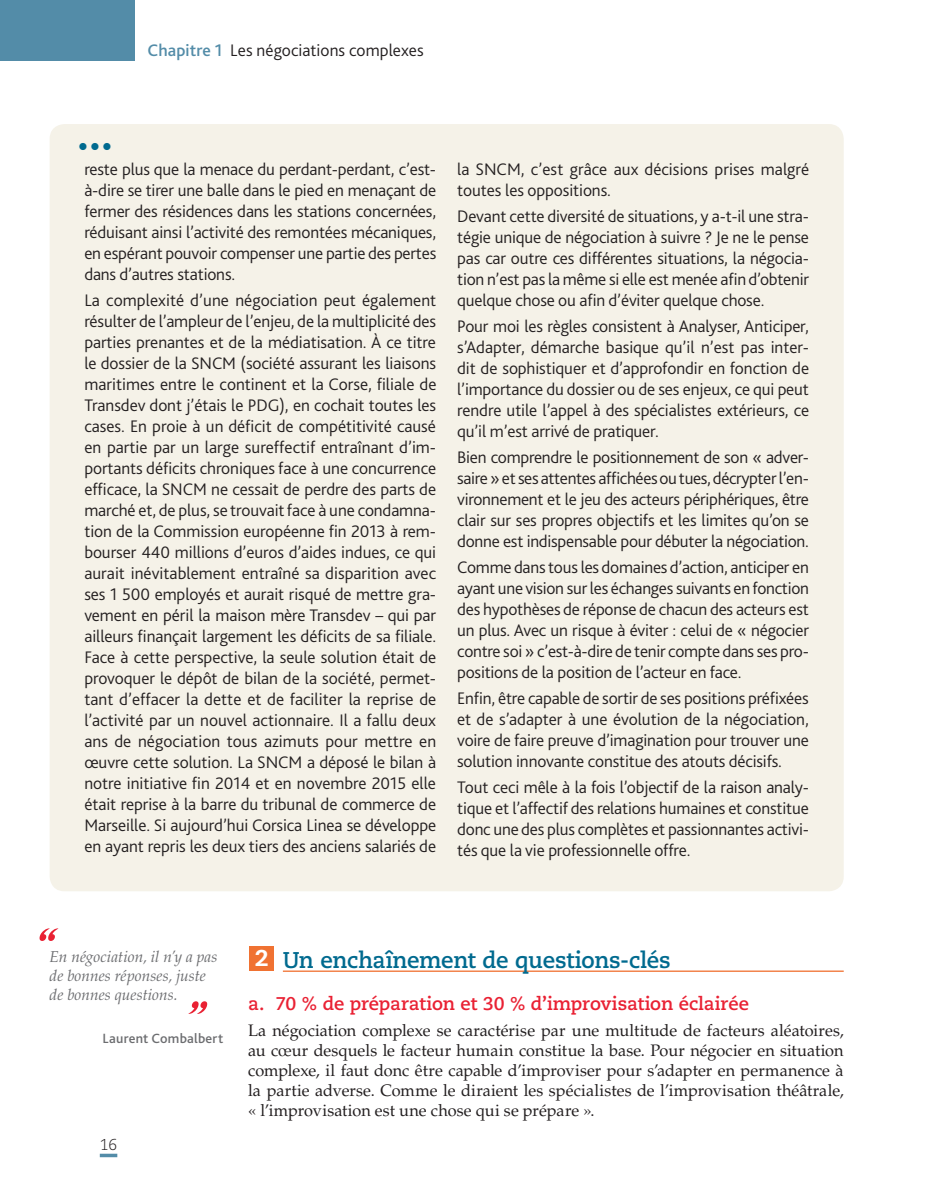
<style>
.page{position:relative;width:943px;height:1191px;background:#fff}
.page>*{position:absolute;margin:0;border:0;box-sizing:border-box;transform-origin:0 0}
.t1{font:700 22.75px "Caecilia LT Std";letter-spacing:-.015em;color:#006a8f}
.t2{font:800 22.75px "Caecilia LT Std";color:#fff}
.t3{font:700 18.38px "Caecilia LT Std";letter-spacing:-.005em;color:#e92133}
.parole_d_expert_text{font:300 17.5px/21px "Bliss 2";letter-spacing:-.01em;color:#231f20;text-align:justify}
.Para_courant{font:16.62px/20.1px "Palatino LT Std";letter-spacing:.005em;color:#231f20;text-align:justify}
.t4{font:italic 15.75px/19.2px "Palatino LT Std";letter-spacing:.005em;color:#6c6d70}
.t5{font:300 15.75px "Caecilia LT Std";color:#231f20}
.t6{font:500 14px "Bliss 2";letter-spacing:.015em;color:#6c6d70}
.t7{font:12.25px "Wingdings";color:#006a8f}
.s1{font-weight:500;color:#538ca8}
</style>
<div class="page">
<div style="left:0;top:0;width:134px;height:61px;background:#538ca8"></div>
<svg style="left:100px;top:1153px;width:17px;height:4px"></svg>
<div style="left:50px;top:124px;width:793px;height:767px;background:#f5f2e8;border-radius:15px"></div>
<hr style="left:283px;top:970px;width:560px;height:1px;background:#f07232">
<div style="left:249px;top:946px;width:25px;height:24px;background:#f07232"></div>
<svg style="left:40px;top:928px;width:18px;height:13px"></svg>
<svg style="left:188px;top:1001px;width:19px;height:13px"></svg>
<p class="parole_d_expert_text" style="left:148px;top:39px;width:277px"><span class="s1">Chapitre 1</span> Les négociations complexes</p>
<p class="t7" style="left:78px;top:140px;width:35px">●●●</p>
<p class="parole_d_expert_text" style="left:84px;top:158px;width:353px">reste plus que la menace du perdant-perdant, c’est&shy;à-dire se tirer une balle dans le pied en menaçant de fermer des résidences dans les stations concernées, réduisant ainsi l’activité des remontées mécaniques, en espérant pouvoir compenser une partie des pertes dans d’autres stations.</p>
<p class="parole_d_expert_text" style="left:84px;top:289px;width:353px">La complexité d’une négociation peut également résulter de l’ampleur de l’enjeu, de la multiplicité des parties prenantes et de la médiatisation. À ce titre le dossier de la SNCM (société assurant les liaisons maritimes entre le continent et la Corse, filiale de Transdev dont j’étais le PDG), en cochait toutes les cases. En proie à un déficit de compétitivité causé en partie par un large sureffectif entraînant d’im&shy;portants déficits chroniques face à une concurrence efficace, la SNCM ne cessait de perdre des parts de marché et, de plus, se trouvait face à une condamna&shy;tion de la Commission européenne fin 2013 à rem&shy;bourser 440 millions d’euros d’aides indues, ce qui aurait inévitablement entraîné sa disparition avec ses 1 500 employés et aurait risqué de mettre gra&shy;vement en péril la maison mère Transdev – qui par ailleurs finançait largement les déficits de sa filiale.<br>Face à cette perspective, la seule solution était de provoquer le dépôt de bilan de la société, permet&shy;tant d’effacer la dette et de faciliter la reprise de l’activité par un nouvel actionnaire. Il a fallu deux ans de négociation tous azimuts pour mettre en œuvre cette solution. La SNCM a déposé le bilan à notre initiative fin 2014 et en novembre 2015 elle était reprise à la barre du tribunal de commerce de Marseille. Si aujourd’hui Corsica Linea se développe en ayant repris les deux tiers des anciens salariés de</p>
<p class="parole_d_expert_text" style="left:457px;top:158px;width:353px">la SNCM, c’est grâce aux décisions prises malgré toutes les oppositions.</p>
<p class="parole_d_expert_text" style="left:457px;top:205px;width:353px">Devant cette diversité de situations, y a-t-il une stra&shy;tégie unique de négociation à suivre ? Je ne le pense pas car outre ces différentes situations, la négocia&shy;tion n’est pas la même si elle est menée afin d’obtenir quelque chose ou afin d’éviter quelque chose.</p>
<p class="parole_d_expert_text" style="left:457px;top:315px;width:353px">Pour moi les règles consistent à Analyser, Anticiper, s’Adapter, démarche basique qu’il n’est pas inter&shy;dit de sophistiquer et d’approfondir en fonction de l’importance du dossier ou de ses enjeux, ce qui peut rendre utile l’appel à des spécialistes extérieurs, ce qu’il m’est arrivé de pratiquer.</p>
<p class="parole_d_expert_text" style="left:457px;top:446px;width:353px">Bien comprendre le positionnement de son « adver&shy;saire» et ses attentes affichées ou tues, décrypter l’en&shy;vironnement et le jeu des acteurs périphériques, être clair sur ses propres objectifs et les limites qu’on se donne est indispensable pour débuter la négociation.</p>
<p class="parole_d_expert_text" style="left:457px;top:556px;width:353px">Comme dans tous les domaines d’action, anticiper en ayant une vision sur les échanges suivants en fonction des hypothèses de réponse de chacun des acteurs est un plus. Avec un risque à éviter : celui de « négocier contre soi » c’est-à-dire de tenir compte dans ses pro&shy;positions de la position de l’acteur en face.</p>
<p class="parole_d_expert_text" style="left:457px;top:687px;width:353px">Enfin, être capable de sortir de ses positions préfixées et de s’adapter à une évolution de la négociation, voire de faire preuve d’imagination pour trouver une solution innovante constitue des atouts décisifs.</p>
<p class="parole_d_expert_text" style="left:457px;top:776px;width:353px">Tout ceci mêle à la fois l’objectif de la raison analy&shy;tique et l’affectif des relations humaines et constitue donc une des plus complètes et passionnantes activi&shy;tés que la vie professionnelle offre.</p>
<p class="t1" style="left:283px;top:946px;width:389px">Un enchaînement de questions-clés</p>
<p class="t3" style="left:248px;top:993px;width:502px">a. 70 % de préparation et 30 % d’improvisation éclairée</p>
<p class="Para_courant" style="left:248px;top:1020px;width:597px">La négociation complexe se caractérise par une multitude de facteurs aléatoires, au cœur desquels le facteur humain constitue la base. Pour négocier en situation complexe, il faut donc être capable d’improviser pour s’adapter en permanence à la partie adverse. Comme le diraient les spécialistes de l’improvisation théâtrale, « l’improvisation est une chose qui se prépare ».</p>
<p class="t4" style="left:50px;top:947px;width:169px">En négociation, il n’y a pas</p>
<p class="t2" style="left:255px;top:944px;width:15px">2</p>
<p class="t4" style="left:50px;top:966px;width:158px">de bonnes réponses, juste de bonnes questions.</p>
<p class="t6" style="left:103px;top:1029px;width:122px">Laurent Combalbert</p>
<p class="t5" style="left:100px;top:1135px;width:19px">16</p>
</div>
